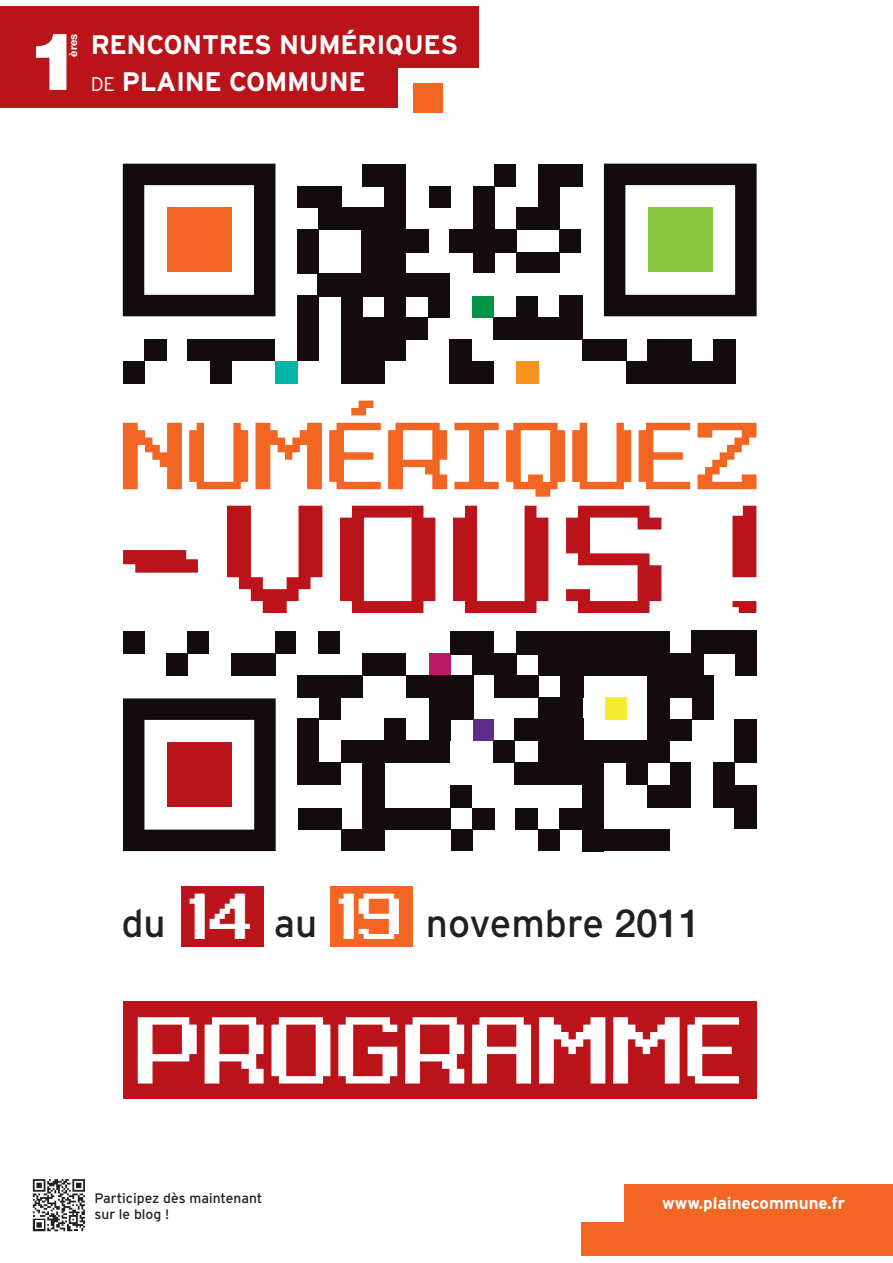
<style>
.page{position:relative;width:893px;height:1263px;background:#fff}
.page>*{position:absolute;margin:0;border:0;box-sizing:border-box;transform-origin:0 0}
.t1{font:900 80.25px "Helvetica Neue";color:#fff}
.t2{font:700 58.95px "Grixel Kyrou 9";letter-spacing:.01em;color:#fff}
.t3{font:700 40.35px "Grixel Kyrou 9";color:#fff}
.t4{font:38.85px "Interstate";color:#231f20}
.t5{font:700 26.7px/36.6px "Interstate";letter-spacing:-.01em;color:#fff}
.t6{font:700 16.95px "Interstate";color:#fff}
.t7{font:13.8px/15.5px "Interstate";color:#231f20}
.t8{font:700 11.25px "Helvetica Neue";color:#fff}
.s1{font-weight:300;font-size:19.8px}
.s2{font-family:"Helvetica Neue";font-weight:500}
</style>
<div class="page">
<div style="left:0;top:7px;width:478px;height:61px;background:#ba1319"></div>
<div style="left:0;top:64px;width:398px;height:44px;background:#ba1319"></div>
<div style="left:414px;top:83px;width:29px;height:30px;background:#f26522"></div>
<div style="left:581px;top:1223px;width:312px;height:33px;background:#f26522"></div>
<div style="left:624px;top:1184px;width:269px;height:43px;background:#f26522"></div>
<svg style="left:32px;top:1179px;width:51px;height:53px"></svg>
<svg style="left:33px;top:1179px;width:52px;height:52px"></svg>
<div style="left:181px;top:887px;width:82px;height:60px;background:#ba1319"></div>
<div style="left:330px;top:887px;width:82px;height:60px;background:#f26522"></div>
<div style="left:123px;top:361px;width:21px;height:22px;background:#130c0e"></div>
<div style="left:123px;top:631px;width:21px;height:23px;background:#130c0e"></div>
<div style="left:187px;top:631px;width:22px;height:23px;background:#130c0e"></div>
<div style="left:167px;top:653px;width:21px;height:23px;background:#130c0e"></div>
<div style="left:429px;top:653px;width:21px;height:23px;background:#bb1b66"></div>
<div style="left:735px;top:653px;width:22px;height:23px;background:#130c0e"></div>
<div style="left:231px;top:653px;width:44px;height:23px;background:#130c0e"></div>
<div style="left:297px;top:675px;width:66px;height:22px;background:#130c0e"></div>
<div style="left:406px;top:675px;width:67px;height:22px;background:#130c0e"></div>
<div style="left:494px;top:675px;width:45px;height:22px;background:#130c0e"></div>
<div style="left:560px;top:675px;width:23px;height:22px;background:#130c0e"></div>
<div style="left:647px;top:675px;width:67px;height:22px;background:#130c0e"></div>
<div style="left:472px;top:653px;width:44px;height:22px;background:#130c0e"></div>
<div style="left:538px;top:653px;width:165px;height:23px;background:#130c0e"></div>
<div style="left:275px;top:631px;width:20px;height:23px;background:#130c0e"></div>
<div style="left:319px;top:631px;width:21px;height:23px;background:#130c0e"></div>
<div style="left:318px;top:763px;width:23px;height:22px;background:#130c0e"></div>
<div style="left:362px;top:761px;width:23px;height:90px;background:#130c0e"></div>
<div style="left:514px;top:762px;width:89px;height:23px;background:#130c0e"></div>
<div style="left:626px;top:763px;width:21px;height:22px;background:#130c0e"></div>
<div style="left:669px;top:763px;width:21px;height:22px;background:#130c0e"></div>
<div style="left:713px;top:763px;width:21px;height:22px;background:#130c0e"></div>
<div style="left:385px;top:719px;width:21px;height:22px;background:#130c0e"></div>
<div style="left:493px;top:741px;width:21px;height:22px;background:#130c0e"></div>
<div style="left:341px;top:740px;width:109px;height:23px;background:#130c0e"></div>
<div style="left:538px;top:740px;width:131px;height:23px;background:#130c0e"></div>
<div style="left:429px;top:719px;width:21px;height:22px;background:#130c0e"></div>
<div style="left:451px;top:785px;width:21px;height:23px;background:#130c0e"></div>
<div style="left:298px;top:808px;width:43px;height:21px;background:#130c0e"></div>
<div style="left:383px;top:808px;width:68px;height:21px;background:#130c0e"></div>
<div style="left:472px;top:808px;width:23px;height:21px;background:#130c0e"></div>
<div style="left:341px;top:829px;width:22px;height:22px;background:#130c0e"></div>
<div style="left:451px;top:830px;width:21px;height:21px;background:#130c0e"></div>
<div style="left:538px;top:829px;width:22px;height:22px;background:#130c0e"></div>
<div style="left:603px;top:829px;width:67px;height:22px;background:#130c0e"></div>
<div style="left:515px;top:808px;width:23px;height:21px;background:#130c0e"></div>
<div style="left:560px;top:808px;width:24px;height:21px;background:#130c0e"></div>
<div style="left:734px;top:807px;width:23px;height:22px;background:#130c0e"></div>
<div style="left:647px;top:785px;width:43px;height:23px;background:#130c0e"></div>
<div style="left:713px;top:785px;width:44px;height:23px;background:#130c0e"></div>
<div style="left:582px;top:785px;width:21px;height:66px;background:#130c0e"></div>
<div style="left:514px;top:719px;width:69px;height:22px;background:#130c0e"></div>
<div style="left:647px;top:720px;width:45px;height:21px;background:#130c0e"></div>
<div style="left:734px;top:719px;width:23px;height:44px;background:#130c0e"></div>
<div style="left:605px;top:697px;width:21px;height:23px;background:#f9ed31"></div>
<div style="left:647px;top:696px;width:22px;height:24px;background:#130c0e"></div>
<div style="left:692px;top:697px;width:22px;height:23px;background:#130c0e"></div>
<div style="left:429px;top:696px;width:44px;height:24px;background:#130c0e"></div>
<div style="left:539px;top:697px;width:44px;height:23px;background:#130c0e"></div>
<div style="left:450px;top:631px;width:44px;height:23px;background:#130c0e"></div>
<div style="left:516px;top:631px;width:154px;height:23px;background:#130c0e"></div>
<div style="left:692px;top:630px;width:65px;height:23px;background:#130c0e"></div>
<div style="left:210px;top:361px;width:22px;height:22px;background:#130c0e"></div>
<div style="left:516px;top:361px;width:23px;height:22px;background:#f7931d"></div>
<div style="left:627px;top:361px;width:109px;height:22px;background:#130c0e"></div>
<div style="left:341px;top:360px;width:44px;height:23px;background:#130c0e"></div>
<div style="left:449px;top:361px;width:44px;height:22px;background:#130c0e"></div>
<div style="left:144px;top:340px;width:23px;height:21px;background:#130c0e"></div>
<div style="left:188px;top:340px;width:87px;height:21px;background:#130c0e"></div>
<div style="left:341px;top:339px;width:65px;height:22px;background:#130c0e"></div>
<div style="left:583px;top:340px;width:44px;height:21px;background:#130c0e"></div>
<div style="left:449px;top:340px;width:23px;height:21px;background:#130c0e"></div>
<div style="left:713px;top:340px;width:23px;height:21px;background:#130c0e"></div>
<div style="left:647px;top:340px;width:45px;height:21px;background:#130c0e"></div>
<div style="left:297px;top:296px;width:22px;height:65px;background:#130c0e"></div>
<div style="left:341px;top:296px;width:22px;height:21px;background:#130c0e"></div>
<div style="left:341px;top:317px;width:87px;height:22px;background:#130c0e"></div>
<div style="left:494px;top:317px;width:89px;height:22px;background:#130c0e"></div>
<div style="left:384px;top:296px;width:22px;height:21px;background:#130c0e"></div>
<div style="left:428px;top:296px;width:21px;height:21px;background:#130c0e"></div>
<div style="left:472px;top:296px;width:22px;height:21px;background:#009344"></div>
<div style="left:516px;top:296px;width:22px;height:22px;background:#130c0e"></div>
<div style="left:559px;top:296px;width:24px;height:22px;background:#130c0e"></div>
<div style="left:297px;top:229px;width:22px;height:45px;background:#130c0e"></div>
<div style="left:362px;top:229px;width:67px;height:24px;background:#130c0e"></div>
<div style="left:317px;top:273px;width:132px;height:23px;background:#130c0e"></div>
<div style="left:449px;top:229px;width:25px;height:24px;background:#130c0e"></div>
<div style="left:495px;top:229px;width:21px;height:24px;background:#130c0e"></div>
<div style="left:560px;top:229px;width:21px;height:24px;background:#130c0e"></div>
<div style="left:297px;top:186px;width:45px;height:22px;background:#130c0e"></div>
<div style="left:384px;top:186px;width:22px;height:22px;background:#130c0e"></div>
<div style="left:429px;top:186px;width:22px;height:22px;background:#130c0e"></div>
<div style="left:538px;top:186px;width:22px;height:22px;background:#130c0e"></div>
<div style="left:473px;top:186px;width:22px;height:87px;background:#130c0e"></div>
<div style="left:362px;top:253px;width:44px;height:20px;background:#130c0e"></div>
<div style="left:516px;top:253px;width:44px;height:20px;background:#130c0e"></div>
<div style="left:362px;top:164px;width:44px;height:23px;background:#130c0e"></div>
<div style="left:495px;top:164px;width:21px;height:22px;background:#130c0e"></div>
<div style="left:538px;top:164px;width:44px;height:22px;background:#130c0e"></div>
<div style="left:318px;top:208px;width:88px;height:22px;background:#130c0e"></div>
<div style="left:473px;top:719px;width:20px;height:22px;background:#5e2e86"></div>
<div style="left:275px;top:361px;width:23px;height:22px;background:#00b5a5"></div>
<svg style="left:123px;top:164px;width:152px;height:152px"></svg>
<svg style="left:123px;top:698px;width:153px;height:153px"></svg>
<svg style="left:604px;top:164px;width:152px;height:152px"></svg>
<div style="left:516px;top:208px;width:44px;height:22px;background:#130c0e"></div>
<div style="left:319px;top:697px;width:21px;height:22px;background:#130c0e"></div>
<div style="left:298px;top:719px;width:21px;height:66px;background:#130c0e"></div>
<div style="left:362px;top:653px;width:44px;height:23px;background:#130c0e"></div>
<svg style="left:123px;top:423px;width:59px;height:66px"></svg>
<svg style="left:189px;top:423px;width:59px;height:66px"></svg>
<svg style="left:255px;top:423px;width:67px;height:66px"></svg>
<svg style="left:329px;top:401px;width:52px;height:88px"></svg>
<svg style="left:388px;top:423px;width:59px;height:66px"></svg>
<svg style="left:454px;top:423px;width:45px;height:66px"></svg>
<svg style="left:506px;top:423px;width:59px;height:74px"></svg>
<svg style="left:572px;top:423px;width:59px;height:66px"></svg>
<svg style="left:639px;top:423px;width:51px;height:66px"></svg>
<svg style="left:697px;top:423px;width:59px;height:66px"></svg>
<svg style="left:227px;top:506px;width:95px;height:107px"></svg>
<svg style="left:340px;top:506px;width:95px;height:107px"></svg>
<svg style="left:453px;top:506px;width:95px;height:107px"></svg>
<svg style="left:566px;top:506px;width:95px;height:107px"></svg>
<svg style="left:732px;top:506px;width:24px;height:71px;background:#bf252b"></svg>
<svg style="left:732px;top:601px;width:24px;height:12px"></svg>
<svg style="left:123px;top:550px;width:75px;height:23px;background:#c33439"></svg>
<div style="left:123px;top:1001px;width:634px;height:97px;background:#ba1319"></div>
<h1 class="t1" style="left:27px;top:33px;width:56px">1</h1>
<p class="t8" style="left:69px;top:57px;width:24px;rotate:-90deg">ères</p>
<p class="t5" style="left:91px;top:29px;width:369px">RENCONTRES NUMÉRIQUES<br><span class="s1">DE</span> PLAINE COMMUNE</p>
<h3 class="t3" style="left:190px;top:894px;width:67px">14</h3>
<h3 class="t3" style="left:339px;top:894px;width:67px">19</h3>
<h3 class="t4" style="left:121px;top:909px;width:46px">du</h3>
<h3 class="t4" style="left:274px;top:909px;width:45px">au</h3>
<h3 class="t4" style="left:426px;top:909px;width:276px">novembre <span class="s2">2011</span></h3>
<h2 class="t2" style="left:138px;top:1017px;width:610px">PROGRAMME</h2>
<p class="t7" style="left:95px;top:1192px;width:169px">Participez dès maintenant sur le blog !</p>
<p class="t6" style="left:662px;top:1197px;width:184px">www.plainecommune.fr</p>
</div>
